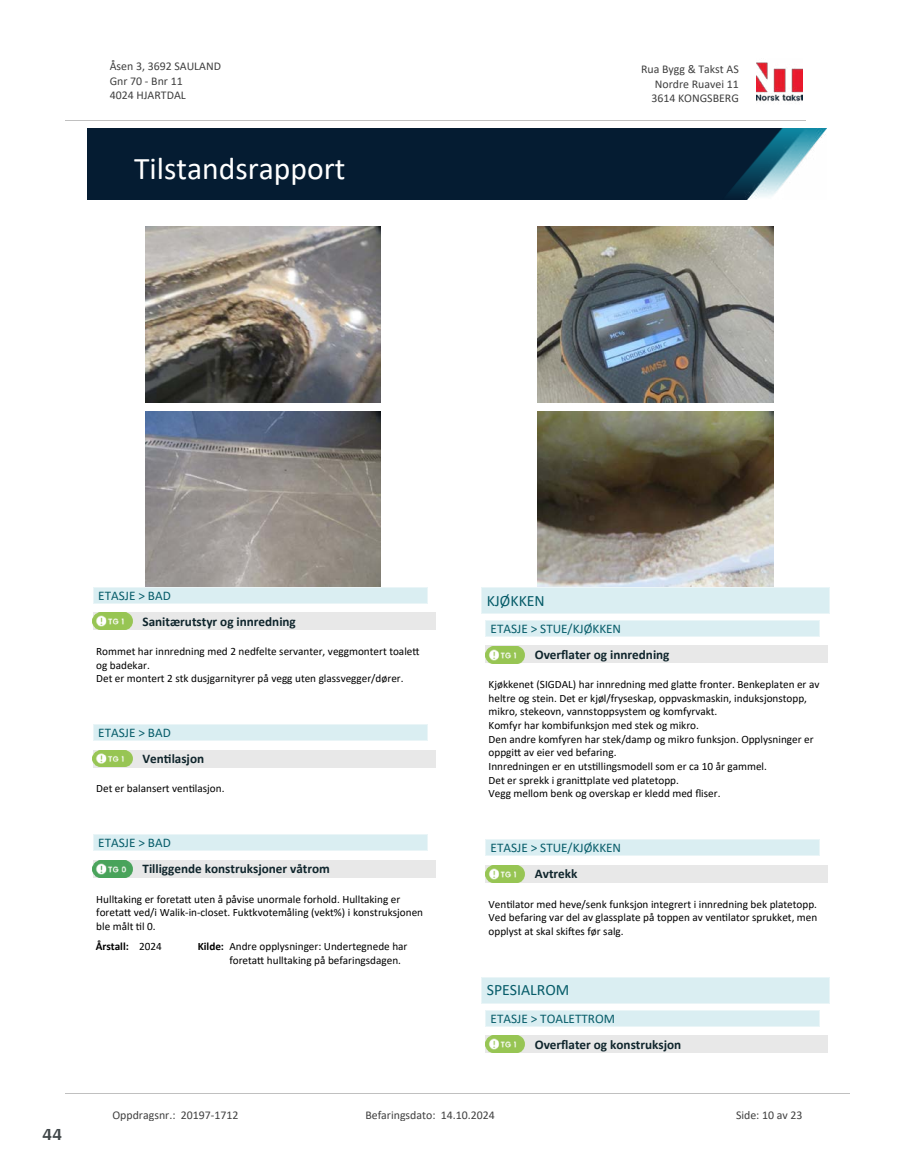
<style>
.page{position:relative;width:915px;height:1172px;background:#fff}
.page>*{position:absolute;margin:0;border:0;box-sizing:border-box;transform-origin:0 0}
.t1{font:31.65px "Calibri";color:#fff}
.t2{font:700 18px "Arya";color:#414749}
.t3{font:15.75px "Calibri";color:#065c69}
.t4{font:700 13.2px "Calibri";color:#0f252c}
.t5{font:13.2px "Calibri";color:#065c69}
.t6{font:11.85px/14.5px "Calibri";color:#404040}
.t7{font:11.25px/13.6px "Calibri";color:#000}
.t8{font:700 11.25px "Calibri";color:#000}
.s1{font-weight:400}
.s2{font-weight:700}
</style>
<div class="page">
<img style="left:145px;top:226px;width:235px;height:176px">
<img style="left:145px;top:411px;width:235px;height:176px">
<div style="left:93px;top:613px;width:342px;height:17px;background:#e8e8e8"></div>
<svg style="left:97px;top:617px;width:36px;height:13px"></svg>
<img style="left:93px;top:613px;width:39px;height:16px">
<div style="left:93px;top:587px;width:334px;height:16px;background:#daeef2"></div>
<svg style="left:93px;top:588px;width:1px;height:15px"></svg>
<svg style="left:427px;top:587px;width:1px;height:16px"></svg>
<hr style="left:93px;top:587px;width:334px;height:1px;background:#eaf5f7">
<hr style="left:93px;top:603px;width:334px;height:1px;background:#eaf5f7">
<div style="left:93px;top:750px;width:342px;height:17px;background:#e8e8e8"></div>
<img style="left:93px;top:750px;width:39px;height:17px">
<div style="left:93px;top:724px;width:334px;height:17px;background:#daeef2"></div>
<svg style="left:93px;top:725px;width:1px;height:15px"></svg>
<svg style="left:427px;top:724px;width:1px;height:17px"></svg>
<hr style="left:93px;top:724px;width:334px;height:1px;background:#eaf5f7">
<hr style="left:93px;top:740px;width:334px;height:1px;background:#eaf5f7">
<div style="left:93px;top:860px;width:342px;height:17px;background:#e8e8e8"></div>
<svg style="left:97px;top:860px;width:36px;height:14px"></svg>
<img style="left:93px;top:861px;width:39px;height:16px">
<div style="left:93px;top:835px;width:334px;height:16px;background:#daeef2"></div>
<svg style="left:93px;top:835px;width:1px;height:15px"></svg>
<svg style="left:427px;top:834px;width:1px;height:17px"></svg>
<hr style="left:93px;top:834px;width:334px;height:1px;background:#eaf5f7">
<hr style="left:93px;top:850px;width:334px;height:1px;background:#eaf5f7">
<img style="left:537px;top:226px;width:235px;height:176px">
<img style="left:537px;top:411px;width:235px;height:176px">
<div style="left:481px;top:587px;width:347px;height:27px;background:#daeef2"></div>
<svg style="left:481px;top:588px;width:1px;height:26px"></svg>
<svg style="left:828px;top:588px;width:1px;height:26px"></svg>
<hr style="left:481px;top:587px;width:348px;height:1px;background:#eaf5f7">
<hr style="left:481px;top:614px;width:348px;height:1px;background:#eaf5f7">
<div style="left:485px;top:646px;width:342px;height:17px;background:#e8e8e8"></div>
<img style="left:485px;top:646px;width:39px;height:17px">
<div style="left:485px;top:620px;width:334px;height:16px;background:#daeef2"></div>
<svg style="left:485px;top:621px;width:1px;height:15px"></svg>
<svg style="left:819px;top:620px;width:1px;height:16px"></svg>
<hr style="left:485px;top:620px;width:334px;height:1px;background:#eaf5f7">
<hr style="left:485px;top:636px;width:334px;height:1px;background:#eaf5f7">
<div style="left:485px;top:865px;width:342px;height:17px;background:#e8e8e8"></div>
<svg style="left:490px;top:865px;width:35px;height:14px"></svg>
<img style="left:485px;top:866px;width:39px;height:16px">
<div style="left:485px;top:840px;width:334px;height:16px;background:#daeef2"></div>
<svg style="left:485px;top:840px;width:1px;height:15px"></svg>
<svg style="left:819px;top:839px;width:1px;height:17px"></svg>
<hr style="left:485px;top:839px;width:334px;height:1px;background:#eaf5f7">
<hr style="left:485px;top:855px;width:334px;height:1px;background:#eaf5f7">
<div style="left:481px;top:977px;width:347px;height:26px;background:#daeef2"></div>
<svg style="left:481px;top:978px;width:1px;height:25px"></svg>
<svg style="left:828px;top:978px;width:1px;height:25px"></svg>
<hr style="left:481px;top:977px;width:348px;height:1px;background:#eaf5f7">
<hr style="left:481px;top:1003px;width:348px;height:1px;background:#eaf5f7">
<div style="left:485px;top:1036px;width:342px;height:17px;background:#e8e8e8"></div>
<svg style="left:490px;top:1040px;width:35px;height:13px"></svg>
<img style="left:485px;top:1035px;width:39px;height:17px">
<div style="left:485px;top:1010px;width:334px;height:16px;background:#daeef2"></div>
<svg style="left:485px;top:1011px;width:1px;height:15px"></svg>
<svg style="left:819px;top:1010px;width:1px;height:16px"></svg>
<hr style="left:485px;top:1010px;width:334px;height:1px;background:#eaf5f7">
<hr style="left:485px;top:1026px;width:334px;height:1px;background:#eaf5f7">
<img style="left:756px;top:62px;width:46px;height:40px">
<hr style="left:65px;top:120px;width:740px;height:1px;background:#c0c0c0">
<img style="left:88px;top:129px;width:738px;height:71px">
<hr style="left:65px;top:1093px;width:784px;height:1px;background:#c0c0c0">
<p class="t6" style="left:110px;top:59px;width:113px">Åsen 3, 3692 SAULAND<br>Gnr 70 - Bnr 11<br>4024 HJARTDAL</p>
<p class="t6" style="left:640px;top:62px;width:99px">Rua Bygg &amp; Takst AS</p>
<p class="t6" style="left:654px;top:76px;width:85px">Nordre Ruavei 11</p>
<p class="t6" style="left:651px;top:90px;width:89px">3614 KONGSBERG</p>
<h1 class="t1" style="left:134px;top:147px;width:213px">Tilstandsrapport</h1>
<h2 class="t2" style="left:43px;top:1123px;width:21px">44</h2>
<p class="t5" style="left:98px;top:586px;width:74px">ETASJE &gt; BAD</p>
<p class="t4" style="left:142px;top:612px;width:155px">Sanitærutstyr og innredning</p>
<p class="t7" style="left:96px;top:644px;width:325px">Rommet har innredning med 2 nedfelte servanter, veggmontert toale琀琀og badekar.<br>Det er montert 2 stk dusjgarnityrer på vegg uten glassvegger/dører.</p>
<p class="t5" style="left:98px;top:723px;width:74px">ETASJE &gt; BAD</p>
<p class="t4" style="left:142px;top:749px;width:63px">Ven琀椀lasjon</p>
<p class="t7" style="left:96px;top:781px;width:130px">Det er balansert ven琀椀lasjon.</p>
<p class="t5" style="left:98px;top:834px;width:74px">ETASJE &gt; BAD</p>
<p class="t4" style="left:142px;top:859px;width:189px">Tilliggende konstruksjoner våtrom</p>
<p class="t7" style="left:96px;top:892px;width:328px">Hulltaking er foreta琀琀 uten å påvise unormale forhold. Hulltaking er foreta琀琀 ved/i Walik-in-closet. Fuktkvotemåling (vekt%) i konstruksjonen ble målt 琀椀l 0.</p>
<p class="t8" style="left:96px;top:938px;width:68px">Årstall: <span class="s1">2024</span></p>
<p class="t7" style="left:229px;top:939px;width:179px;text-indent:-32px"><span class="s2">Kilde:</span> Andre opplysninger: Undertegnede har foreta琀琀 hulltaking på befaringsdagen.</p>
<h3 class="t3" style="left:486px;top:589px;width:60px">KJØKKEN</h3>
<p class="t5" style="left:490px;top:619px;width:132px">ETASJE &gt; STUE/KJØKKEN</p>
<p class="t4" style="left:534px;top:645px;width:136px">Over昀氀ater og innredning</p>
<p class="t7" style="left:488px;top:677px;width:332px">Kjøkkenet (SIGDAL) har innredning med gla琀琀e fronter. Benkeplaten er av heltre og stein. Det er kjøl/fryseskap, oppvaskmaskin, induksjonstopp, mikro, stekeovn, vannstoppsystem og komfyrvakt.<br>Komfyr har kombifunksjon med stek og mikro.<br>Den andre komfyren har stek/damp og mikro funksjon. Opplysninger er oppgi琀琀 av eier ved befaring.<br>Innredningen er en uts琀椀llingsmodell som er ca 10 år gammel.<br>Det er sprekk i grani琀琀plate ved platetopp.<br>Vegg mellom benk og overskap er kledd med 昀氀iser.</p>
<p class="t5" style="left:490px;top:839px;width:132px">ETASJE &gt; STUE/KJØKKEN</p>
<p class="t4" style="left:534px;top:864px;width:44px">Avtrekk</p>
<p class="t7" style="left:488px;top:897px;width:330px;text-align:justify">Ven琀椀lator med heve/senk funksjon integrert i innredning bek platetopp.<br>Ved befaring var del av glassplate på toppen av ven琀椀lator sprukket, men opplyst at skal ski昀琀es før salg.</p>
<h3 class="t3" style="left:486px;top:979px;width:84px">SPESIALROM</h3>
<p class="t5" style="left:490px;top:1009px;width:126px">ETASJE &gt; TOALETTROM</p>
<p class="t4" style="left:534px;top:1035px;width:148px">Over昀氀ater og konstruksjon</p>
<p class="t6" style="left:112px;top:1107px;width:127px">Oppdragsnr.: 20197-1712</p>
<p class="t6" style="left:365px;top:1107px;width:131px">Befaringsdato: 14.10.2024</p>
<p class="t6" style="left:735px;top:1107px;width:68px">Side: 10 av 23</p>
</div>
